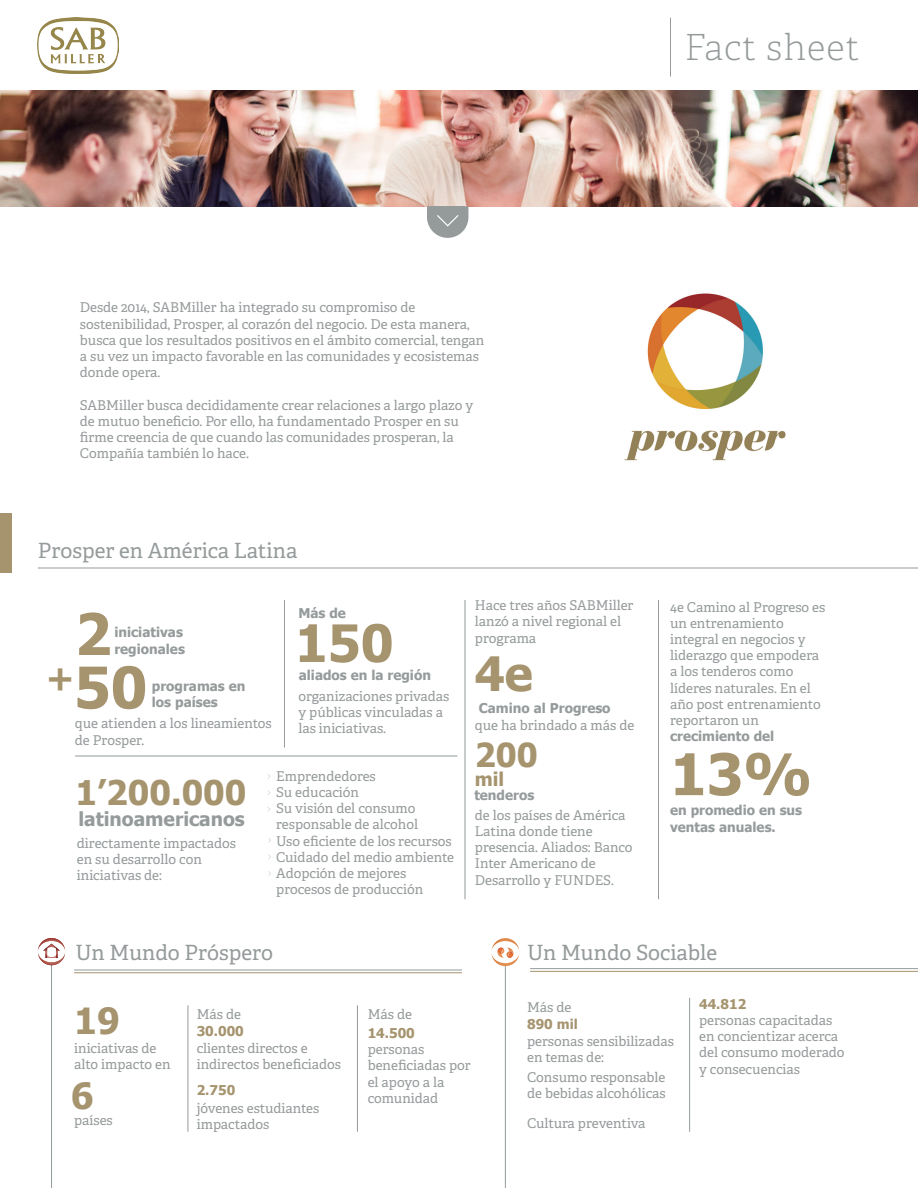
<style>
.page{position:relative;width:918px;height:1188px;background:#fff}
.page>*{position:absolute;margin:0;border:0;box-sizing:border-box;transform-origin:0 0}
.t1{font:700 57.45px "Tahoma";color:#a6946f}
.t2{font:700 51.6px "Tahoma";color:#a6946f}
.t3{font:700 47.25px "Tahoma";color:#a6946f}
.t4{font:100 36px "Adelle";letter-spacing:.03em;color:#959a9b}
.t5{font:700 36px/74.2px "Tahoma";color:#a6946f}
.t6{font:700 33.9px "Tahoma";color:#a6946f}
.t7{font:700 33px "Tahoma";color:#a6946f}
.t8{font:21px "Adelle";color:#959a9b}
.t9{font:700 19.2px "Tahoma";color:#959a9b}
.t10{font:700 18.9px "Tahoma";color:#a6946f}
.t11{font:13.5px/16.2px "Adelle";color:#959a9b}
.t12{font:700 13.5px/16.2px "Tahoma";color:#959a9b}
.t13{font:700 13.5px "Tahoma";color:#a6946f}
</style>
<div class="page">
<hr style="left:51px;top:963px;width:1px;height:225px;background:#959a9b">
<img style="left:0;top:90px;width:918px;height:117px">
<hr style="left:38px;top:568px;width:880px;height:1px;background:#959a9b">
<div style="left:0;top:513px;width:12px;height:60px;background:#a6946f"></div>
<img style="left:38px;top:18px;width:81px;height:56px">
<hr style="left:670px;top:18px;width:1px;height:58px;background:#959a9b">
<svg style="left:427px;top:207px;width:41px;height:31px"></svg>
<hr style="left:284px;top:600px;width:1px;height:147px;background:#959a9b">
<hr style="left:188px;top:1005px;width:1px;height:127px;background:#959a9b">
<hr style="left:465px;top:600px;width:1px;height:299px;background:#959a9b">
<hr style="left:658px;top:600px;width:1px;height:299px;background:#959a9b">
<hr style="left:75px;top:756px;width:383px;height:1px;background:#959a9b">
<img style="left:624px;top:293px;width:162px;height:168px">
<hr style="left:74px;top:970px;width:388px;height:1px;background:#959a9b">
<hr style="left:74px;top:972px;width:388px;height:1px;background:#a6946f">
<svg style="left:38px;top:938px;width:27px;height:27px"></svg>
<svg style="left:491px;top:938px;width:28px;height:28px"></svg>
<hr style="left:357px;top:1005px;width:1px;height:127px;background:#959a9b">
<hr style="left:689px;top:998px;width:1px;height:134px;background:#959a9b">
<hr style="left:530px;top:968px;width:388px;height:1px;background:#959a9b">
<hr style="left:530px;top:971px;width:388px;height:1px;background:#a6946f">
<hr style="left:505px;top:966px;width:1px;height:222px;background:#959a9b">
<p class="t11" style="left:80px;top:299px;width:406px">Desde 2014, SABMiller ha integrado su compromiso de sostenibilidad, Prosper, al corazón del negocio. De esta manera, busca que los resultados positivos en el ámbito comercial, tengan a su vez un impacto favorable en las comunidades y ecosistemas donde opera.</p>
<p class="t11" style="left:80px;top:396px;width:395px">SABMiller busca decididamente crear relaciones a largo plazo y de mutuo beneficio. Por ello, ha fundamentado Prosper en su firme creencia de que cuando las comunidades prosperan, la Compañía también lo hace.</p>
<h3 class="t8" style="left:38px;top:536px;width:261px">Prosper en América Latina</h3>
<h3 class="t4" style="left:684px;top:22px;width:177px">Fact sheet</h3>
<p class="t11" style="left:475px;top:597px;width:160px">Hace tres años SABMiller lanzó a nivel regional el programa</p>
<p class="t11" style="left:670px;top:598px;width:157px">4e Camino al Progreso es un entrenamiento integral en negocios y liderazgo que empodera a los tenderos como líderes naturales. En el año post entrenamiento reportaron un</p>
<p class="t12" style="left:298px;top:604px;width:49px">Más de</p>
<h1 class="t1" style="left:75px;top:594px;width:38px">2</h1>
<h2 class="t2" style="left:295px;top:607px;width:100px">150</h2>
<p class="t12" style="left:114px;top:624px;width:72px">iniciativas regionales</p>
<h1 class="t1" style="left:46px;top:647px;width:103px"><sup>+</sup>50</h1>
<h3 class="t3" style="left:475px;top:641px;width:60px">4e</h3>
<p class="t12" style="left:299px;top:667px;width:134px">aliados en la región</p>
<p class="t12" style="left:152px;top:677px;width:95px">programas en los países</p>
<p class="t11" style="left:298px;top:687px;width:152px">organizaciones privadas y públicas vinculadas a las iniciativas.</p>
<p class="t12" style="left:479px;top:699px;width:133px">Camino al Progreso</p>
<p class="t11" style="left:75px;top:715px;width:198px">que atienden a los lineamientos de Prosper.</p>
<p class="t11" style="left:475px;top:717px;width:161px">que ha brindado a más de</p>
<p class="t12" style="left:670px;top:727px;width:106px">crecimiento del</p>
<h3 class="t7" style="left:475px;top:732px;width:65px">200</h3>
<h1 class="t1" style="left:670px;top:734px;width:143px">13%</h1>
<p class="t11" style="left:276px;top:767px;width:179px">Emprendedores<br>Su educación<br>Su visión del consumo responsable de alcohol<br>Uso eficiente de los recursos<br>Cuidado del medio ambiente<br>Adopción de mejores procesos de producción</p>
<h3 class="t10" style="left:475px;top:766px;width:31px">mil</h3>
<h3 class="t6" style="left:75px;top:769px;width:173px">1’200.000</h3>
<p class="t12" style="left:474px;top:786px;width:61px">tenderos</p>
<h3 class="t9" style="left:78px;top:805px;width:168px">latinoamericanos</h3>
<p class="t12" style="left:670px;top:802px;width:134px">en promedio en sus ventas anuales.</p>
<p class="t11" style="left:475px;top:806px;width:159px">de los países de América<br>Latina donde tiene presencia. Aliados: Banco<br>Inter Americano de<br>Desarrollo y FUNDES.</p>
<p class="t11" style="left:77px;top:835px;width:161px">directamente impactados en su desarrollo con iniciativas de:</p>
<h3 class="t8" style="left:76px;top:938px;width:199px">Un Mundo Próspero</h3>
<h3 class="t8" style="left:527px;top:938px;width:192px">Un Mundo Sociable</h3>
<h3 class="t5" style="left:71px;top:982px;width:51px">19<br>6</h3>
<p class="t11" style="left:74px;top:1040px;width:98px">iniciativas de alto impacto en</p>
<p class="t11" style="left:74px;top:1111px;width:40px">países</p>
<p class="t11" style="left:197px;top:1006px;width:46px">Más de</p>
<p class="t11" style="left:197px;top:1040px;width:146px">clientes directos e indirectos beneficiados</p>
<p class="t11" style="left:368px;top:1006px;width:46px">Más de</p>
<p class="t11" style="left:368px;top:1041px;width:104px">personas beneficiadas por el apoyo a la comunidad</p>
<p class="t13" style="left:197px;top:1022px;width:49px">30.000</p>
<p class="t13" style="left:368px;top:1024px;width:49px">14.500</p>
<p class="t13" style="left:197px;top:1081px;width:40px">2.750</p>
<p class="t11" style="left:197px;top:1100px;width:124px">jóvenes estudiantes impactados</p>
<p class="t11" style="left:527px;top:998px;width:46px">Más de</p>
<p class="t11" style="left:527px;top:1032px;width:148px">personas sensibilizadas en temas de:</p>
<p class="t13" style="left:527px;top:1014px;width:52px">890 mil</p>
<p class="t11" style="left:527px;top:1068px;width:140px">Consumo responsable de bebidas alcohólicas</p>
<p class="t11" style="left:527px;top:1115px;width:120px">Cultura preventiva</p>
<p class="t13" style="left:699px;top:995px;width:49px">44.812</p>
<p class="t11" style="left:699px;top:1012px;width:147px">personas capacitadas en concientizar acerca del consumo moderado y consecuencias</p>
</div>
